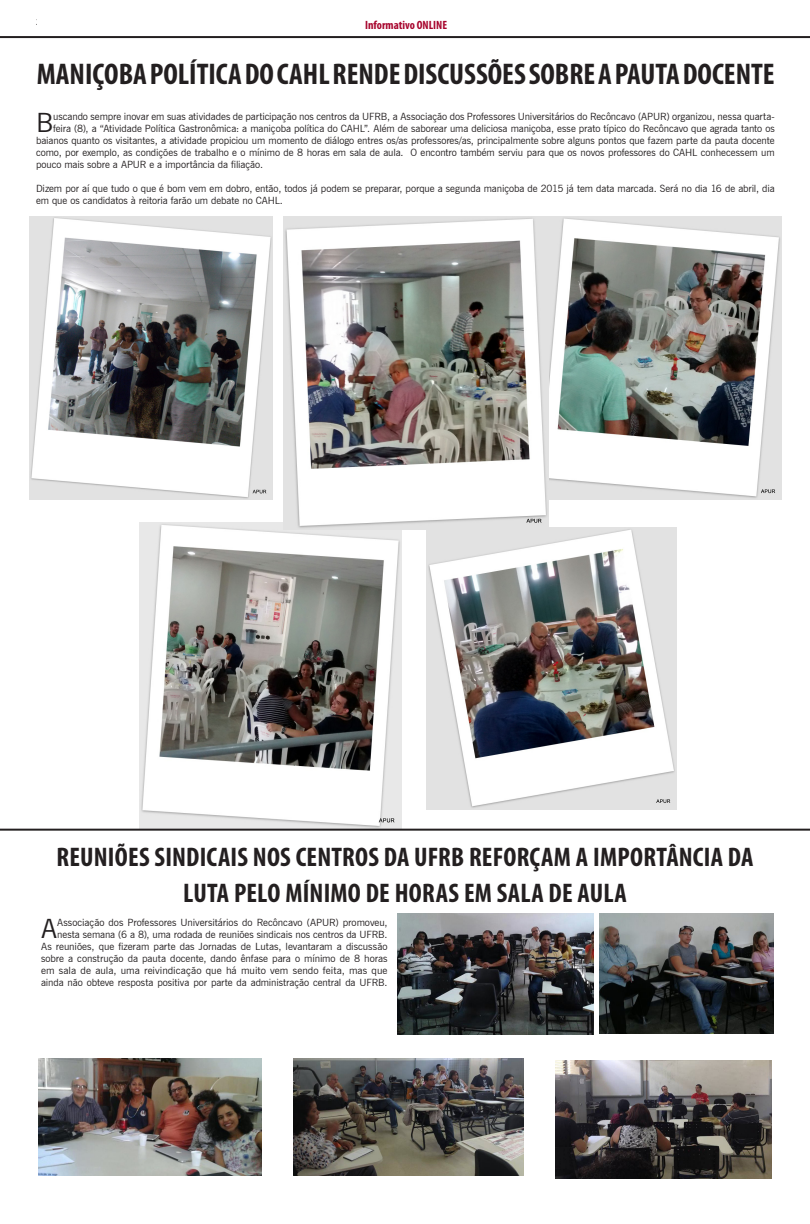
<style>
.page{position:relative;width:810px;height:1224px;background:#fff}
.page>*{position:absolute;margin:0;border:0;box-sizing:border-box;transform-origin:0 0}
.Head_1{font:700 condensed 30px "Myriad Pro";color:#231f20}
.Body_1_Nested{font:700 condensed 27px/36.1px "Myriad Pro";letter-spacing:.005em;color:#231f20;text-align:center}
.Body_1_Nested-2{font:26.6px "News Gothic BT";color:#231f20}
.Author{font:700 condensed 12px "Myriad Pro";color:#a7052d}
.Body_1_Nested-3{font:10px/12px "News Gothic BT";letter-spacing:-.005em;color:#231f20}
</style>
<div class="page">
<hr style="left:0;top:36px;width:810px;height:2px;background:#231f20">
<img style="left:30px;top:216px;width:243px;height:283px">
<img style="left:548px;top:216px;width:233px;height:283px">
<img style="left:427px;top:527px;width:249px;height:283px">
<img style="left:140px;top:523px;width:261px;height:306px">
<img style="left:283px;top:216px;width:265px;height:313px">
<hr style="left:0;top:829px;width:810px;height:2px;background:#231f20">
<img style="left:397px;top:914px;width:197px;height:120px">
<img style="left:599px;top:914px;width:175px;height:119px">
<img style="left:293px;top:1058px;width:231px;height:117px">
<img style="left:39px;top:1058px;width:223px;height:118px">
<img style="left:556px;top:1061px;width:215px;height:117px">
<p class="Author" style="left:365px;top:17px;width:84px">Informativo ONLINE</p>
<p class="Head_1" style="left:37px;top:55px;width:740px">MANIÇOBA POLÍTICA DO CAHL RENDE DISCUSSÕES SOBRE A PAUTA DOCENTE</p>
<p class="Body_1_Nested-2" style="left:36px;top:107px;width:19px">B</p>
<p class="Body_1_Nested-3" style="left:53px;top:111px;width:723px">uscando sempre inovar em suas atividades de participação nos centros da UFRB, a Associação dos Professores Universitários do Recôncavo (APUR) organizou, nessa quarta-</p>
<p class="Body_1_Nested-3" style="left:53px;top:123px;width:723px">feira (8), a “Atividade Política Gastronômica: a maniçoba política do CAHL”. Além de saborear uma deliciosa maniçoba, esse prato típico do Recôncavo que agrada tanto os</p>
<p class="Body_1_Nested-3" style="left:36px;top:135px;width:740px">baianos quanto os visitantes, a atividade propiciou um momento de diálogo entres os/as professores/as, principalmente sobre alguns pontos que fazem parte da pauta docente</p>
<p class="Body_1_Nested-3" style="left:36px;top:147px;width:740px">como, por exemplo, as condições de trabalho e o mínimo de 8 horas em sala de aula. O encontro também serviu para que os novos professores do CAHL conhecessem um</p>
<p class="Body_1_Nested-3" style="left:36px;top:159px;width:229px">pouco mais sobre a APUR e a importância da filiação.</p>
<p class="Body_1_Nested-3" style="left:36px;top:183px;width:740px">Dizem por aí que tudo o que é bom vem em dobro, então, todos já podem se preparar, porque a segunda maniçoba de 2015 já tem data marcada. Será no dia 16 de abril, dia em que os candidatos à reitoria farão um debate no CAHL.</p>
<p class="Body_1_Nested" style="left:57px;top:838px;width:698px">REUNIÕES SINDICAIS NOS CENTROS DA UFRB REFORÇAM A IMPORTÂNCIA DA<br>LUTA PELO MÍNIMO DE HORAS EM SALA DE AULA</p>
<p class="Body_1_Nested-3" style="left:41px;top:916px;width:348px;text-align:right">Associação dos Professores Universitários do Recôncavo (APUR) promoveu, nesta semana (6 a 8), uma rodada de reuniões sindicais nos centros da UFRB.<br>As reuniões, que fizeram parte das Jornadas de Lutas, levantaram a discussão sobre a construção da pauta docente, dando ênfase para o mínimo de 8 horas em sala de aula, uma reivindicação que há muito vem sendo feita, mas que ainda não obteve resposta positiva por parte da administração central da UFRB.</p>
<p class="Body_1_Nested-2" style="left:41px;top:912px;width:18px">A</p>
</div>
